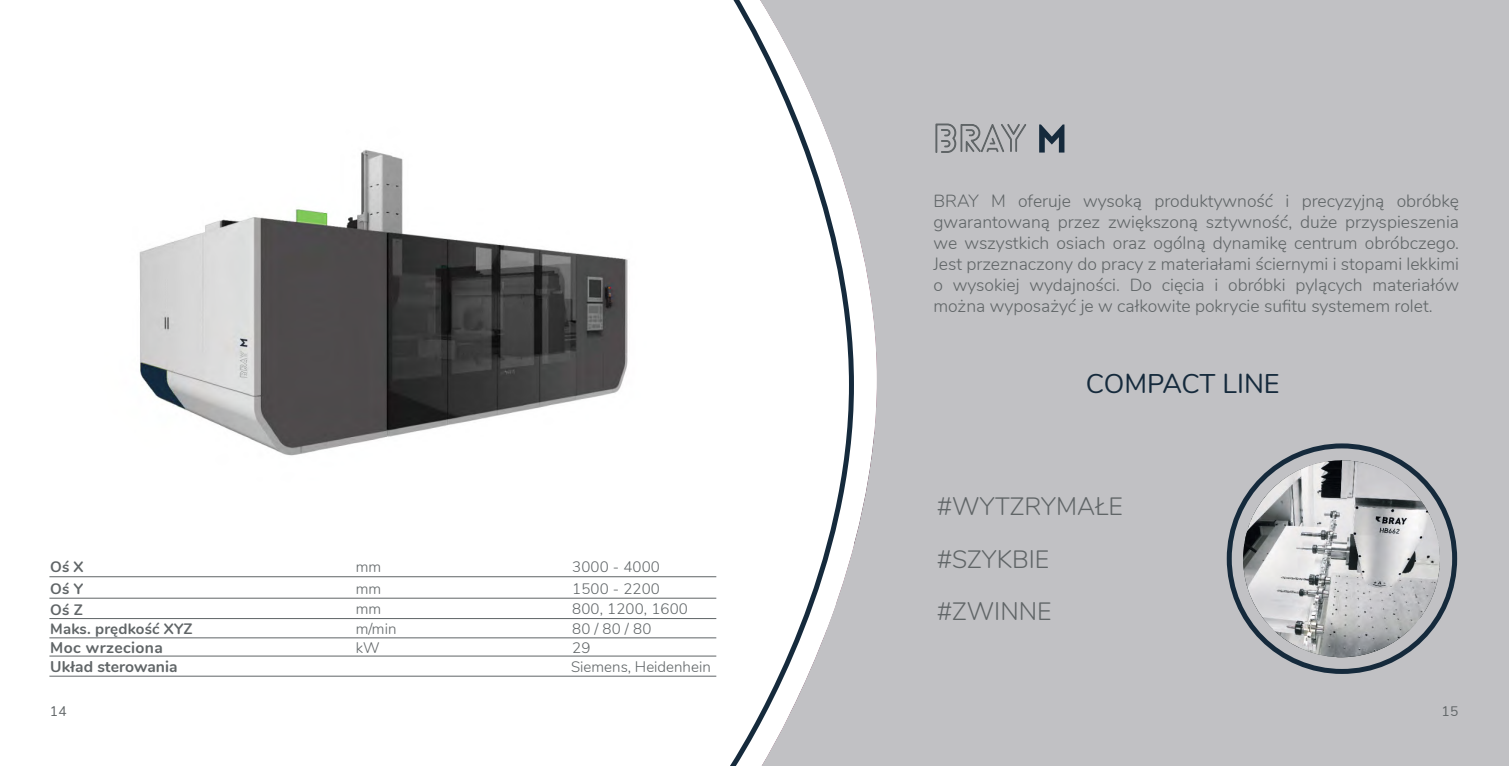
<style>
.page{position:relative;width:1510px;height:766px;background:#fff}
.page>*{position:absolute;margin:0;border:0;box-sizing:border-box;transform-origin:0 0}
.t1{font:27px "Nunito";color:#152a3c}
.t2{font:300 25px/52.5px "Nunito";color:#606567}
.t3{font:300 17.5px/21px "Nunito";color:#606567;text-align:justify}
.t4{font:700 15.62px "Nunito";color:#606567}
.t5{font:700 15.62px "Nunito";letter-spacing:.025em;color:#606567}
.t6{font:300 15.12px "Nunito";letter-spacing:.01em;color:#606567}
.t7{font:700 15.12px "Nunito";letter-spacing:.01em;color:#606567}
.t8{font:13.75px "Nunito";color:#606567}
</style>
<div class="page">
<div style="left:622px;top:0;width:886px;height:765px;background:#c1c1c4"></div>
<svg style="left:49px;top:225px;width:827px;height:540px"></svg>
<img style="left:49px;top:0;width:676px;height:629px">
<img style="left:49px;top:46px;width:676px;height:505px">
<hr style="left:49px;top:576px;width:667px;height:1px;background:#606567">
<hr style="left:49px;top:597px;width:667px;height:1px;background:#606567">
<hr style="left:49px;top:618px;width:667px;height:1px;background:#606567">
<hr style="left:49px;top:637px;width:667px;height:1px;background:#606567">
<hr style="left:49px;top:655px;width:667px;height:1px;background:#606567">
<hr style="left:49px;top:675px;width:667px;height:1px;background:#606567">
<div style="left:1226px;top:443px;width:231px;height:230px;border:5px solid #152a3c;border-radius:50%"></div>
<img style="left:1242px;top:460px;width:198px;height:197px">
<svg style="left:725px;top:0;width:131px;height:765px"></svg>
<svg style="left:1039px;top:124px;width:25px;height:28px"></svg>
<svg style="left:935px;top:123px;width:91px;height:30px"></svg>
<p class="t3" style="left:933px;top:189px;width:527px">BRAY M oferuje wysoką produktywność i precyzyjną obróbkę gwarantowaną przez zwiększoną sztywność, duże przyspieszenia we wszystkich osiach oraz ogólną dynamikę centrum obróbczego.<br>Jest przeznaczony do pracy z materiałami ściernymi i stopami lekkimi o wysokiej wydajności. Do cięcia i obróbki pylących materiałów można wyposażyć je w całkowite pokrycie sufitu systemem rolet.</p>
<h1 class="t1" style="left:1086px;top:363px;width:195px">COMPACT LINE</h1>
<h2 class="t2" style="left:937px;top:479px;width:187px">#WYTZRYMAŁE #SZYKBIE #ZWINNE</h2>
<p class="t7" style="left:50px;top:555px;width:35px">Oś X</p>
<p class="t6" style="left:356px;top:555px;width:27px">mm</p>
<p class="t6" style="left:572px;top:555px;width:89px">3000 - 4000</p>
<p class="t7" style="left:50px;top:577px;width:34px">Oś Y</p>
<p class="t6" style="left:356px;top:577px;width:27px">mm</p>
<p class="t6" style="left:572px;top:577px;width:89px">1500 - 2200</p>
<p class="t7" style="left:50px;top:598px;width:34px">Oś Z</p>
<p class="t6" style="left:356px;top:597px;width:27px">mm</p>
<p class="t6" style="left:572px;top:597px;width:117px">800, 1200, 1600</p>
<p class="t7" style="left:50px;top:617px;width:144px">Maks. prędkość XYZ</p>
<p class="t6" style="left:356px;top:617px;width:42px">m/min</p>
<p class="t6" style="left:572px;top:617px;width:81px">80 / 80 / 80</p>
<p class="t5" style="left:50px;top:635px;width:114px">Moc wrzeciona</p>
<p class="t6" style="left:356px;top:636px;width:25px">kW</p>
<p class="t6" style="left:572px;top:636px;width:20px">29</p>
<p class="t4" style="left:50px;top:655px;width:129px">Układ sterowania</p>
<p class="t6" style="left:571px;top:655px;width:141px">Siemens, Heidenhein</p>
<p class="t8" style="left:50px;top:701px;width:18px">14</p>
<p class="t8" style="left:1441px;top:701px;width:18px">15</p>
</div>
